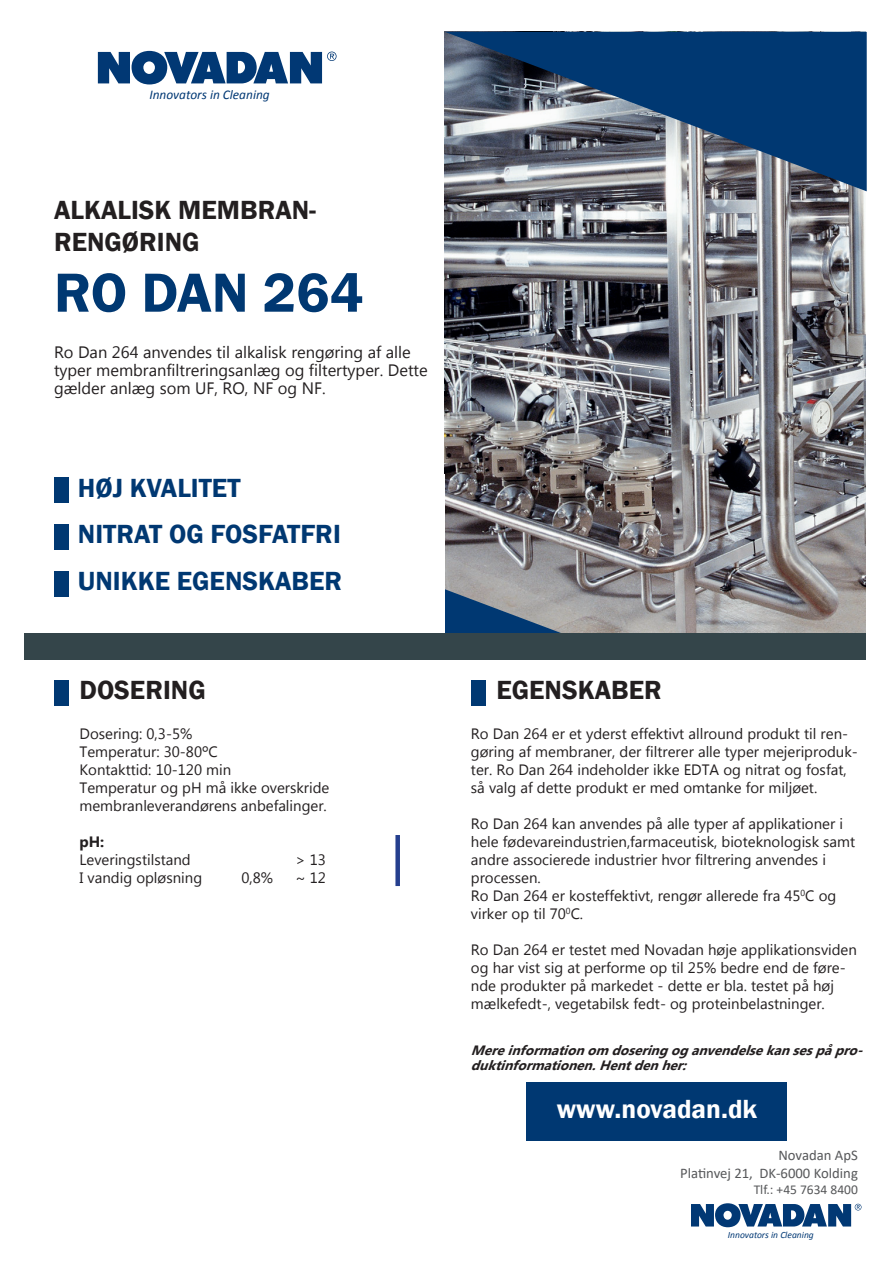
<style>
.page{position:relative;width:893px;height:1263px;background:#fff}
.page>*{position:absolute;margin:0;border:0;box-sizing:border-box;transform-origin:0 0}
.t1{font:600 57px "Franklin Gothic";color:#003872}
.t2{font:600 27px "Franklin Gothic";color:#003872}
.t3{font:600 27px "Franklin Gothic";color:#231f20}
.t4{font:600 27px "Franklin Gothic";color:#fff}
.t5{font:16.5px/18px "Microsoft New Tai Lue";color:#231f20}
.t6{font:15px/18px "Microsoft New Tai Lue";color:#231f20}
.t7{font:700 15px "Microsoft New Tai Lue";color:#231f20}
.t8{font:14.7px "Calibri";color:#57585a}
.t9{font:italic 700 13.5px/15px "Microsoft New Tai Lue";color:#231f20}
.t10{font:13.5px "Calibri";color:#57585a}
.t11{font:italic 13.35px "Calibri";color:#013874}
.t12{font:italic 9.6px "Calibri";color:#013874}
</style>
<div class="page">
<img style="left:445px;top:191px;width:421px;height:442px">
<svg style="left:445px;top:32px;width:422px;height:159px;background:#3f5d7e"></svg>
<svg style="left:691px;top:1203px;width:170px;height:24px"></svg>
<svg style="left:98px;top:51px;width:239px;height:33px"></svg>
<div style="left:526px;top:1082px;width:260px;height:58px;background:#003872"></div>
<svg style="left:445px;top:474px;width:116px;height:159px;background:#717781"></svg>
<div style="left:24px;top:633px;width:842px;height:26px;background:#34454a"></div>
<div style="left:54px;top:477px;width:15px;height:25px;background:#003872"></div>
<div style="left:54px;top:524px;width:15px;height:25px;background:#003872"></div>
<div style="left:54px;top:571px;width:15px;height:25px;background:#003872"></div>
<div style="left:471px;top:680px;width:15px;height:25px;background:#003872"></div>
<div style="left:54px;top:680px;width:15px;height:25px;background:#003872"></div>
<div style="left:395px;top:835px;width:5px;height:51px;background:#253f8e"></div>
<p class="t11" style="left:149px;top:86px;width:122px">Innovators in Cleaning</p>
<p class="t3" style="left:54px;top:193px;width:264px">ALKALISK MEMBRAN-</p>
<p class="t3" style="left:54px;top:225px;width:147px">RENGØRING</p>
<p class="t1" style="left:54px;top:258px;width:311px">RO DAN 264</p>
<p class="t5" style="left:54px;top:345px;width:375px">Ro Dan 264 anvendes til alkalisk rengøring af alle typer membranfiltreringsanlæg og filtertyper. Dette gælder anlæg som UF, RO, NF og NF.</p>
<p class="t2" style="left:78px;top:472px;width:164px">HØJ KVALITET</p>
<p class="t2" style="left:78px;top:517px;width:264px">NITRAT OG FOSFATFRI</p>
<p class="t2" style="left:78px;top:564px;width:266px">UNIKKE EGENSKABER</p>
<p class="t3" style="left:80px;top:673px;width:128px">DOSERING</p>
<p class="t6" style="left:80px;top:725px;width:114px">Dosering: 0,3-5%</p>
<p class="t6" style="left:80px;top:743px;width:140px">Temperatur: 30-80ºC</p>
<p class="t6" style="left:80px;top:761px;width:153px">Kontakttid: 10-120 min</p>
<p class="t6" style="left:80px;top:779px;width:251px">Temperatur og pH må ikke overskride</p>
<p class="t6" style="left:80px;top:797px;width:249px">membranleverandørens anbefalinger.</p>
<p class="t7" style="left:80px;top:833px;width:26px">pH:</p>
<p class="t6" style="left:80px;top:851px;width:113px">Leveringstilstand</p>
<p class="t6" style="left:296px;top:851px;width:32px">&gt; 13</p>
<p class="t6" style="left:80px;top:869px;width:124px">I vandig opløsning</p>
<p class="t6" style="left:242px;top:869px;width:33px">0,8%</p>
<p class="t6" style="left:296px;top:869px;width:32px">~ 12</p>
<p class="t3" style="left:496px;top:673px;width:167px">EGENSKABER</p>
<p class="t6" style="left:471px;top:725px;width:388px">Ro Dan 264 er et yderst effektivt allround produkt til ren&shy;gøring af membraner, der filtrerer alle typer mejeriproduk&shy;ter. Ro Dan 264 indeholder ikke EDTA og nitrat og fosfat, så valg af dette produkt er med omtanke for miljøet.</p>
<p class="t6" style="left:471px;top:815px;width:386px">Ro Dan 264 kan anvendes på alle typer af applikationer i hele fødevareindustrien,farmaceutisk, bioteknologisk samt andre associerede industrier hvor filtrering anvendes i processen.</p>
<p class="t6" style="left:471px;top:887px;width:367px">Ro Dan 264 er kosteffektivt, rengør allerede fra 45<sup>0</sup>C og virker op til 70<sup>0</sup>C.</p>
<p class="t6" style="left:471px;top:941px;width:388px">Ro Dan 264 er testet med Novadan høje applikationsviden og har vist sig at performe op til 25% bedre end de føre&shy;nde produkter på markedet - dette er bla. testet på høj mælkefedt-, vegetabilsk fedt- og proteinbelastninger.</p>
<p class="t9" style="left:471px;top:1044px;width:399px">Mereinformationom doseringoganvendelsekansespåpro&shy;duktinformationen.Hentdenher:</p>
<p class="t4" style="left:557px;top:1093px;width:202px">www.novadan.dk</p>
<p class="t8" style="left:778px;top:1145px;width:81px">Novadan ApS</p>
<p class="t8" style="left:680px;top:1163px;width:179px">Platinvej 21, DK-6000 Kolding</p>
<p class="t10" style="left:754px;top:1180px;width:106px">Tlf.: +45 7634 8400</p>
<p class="t12" style="left:728px;top:1228px;width:87px">Innovators in Cleaning</p>
</div>
